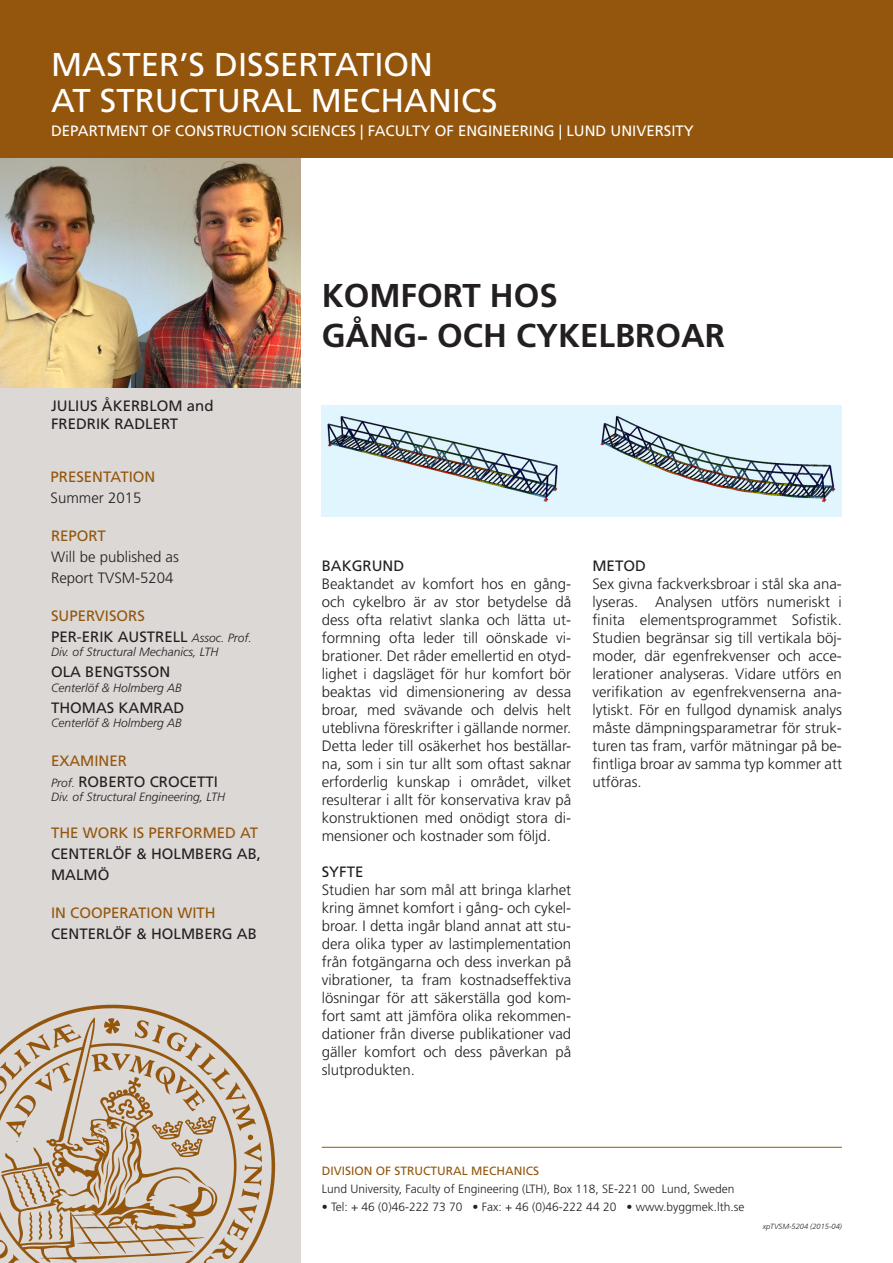
<style>
.page{position:relative;width:893px;height:1263px;background:#fff}
.page>*{position:absolute;margin:0;border:0;box-sizing:border-box;transform-origin:0 0}
.t1{font:33px "Frutiger LT Std";color:#fff}
.t2{font:700 33px/39.6px "Frutiger LT Std";color:#231f20}
.t3{font:300 15px/18px "Frutiger LT Std";color:#231f20;text-align:justify}
.t4{font:15px/21px "Frutiger LT Std";color:#231f20}
.t5{font:15px "Frutiger LT Std";color:#fff}
.t6{font:15px "Frutiger LT Std";color:#94550c}
.t7{font:300 12px "Frutiger LT Std";color:#231f20}
.t8{font:italic 300 12px "Frutiger LT Std";color:#231f20}
.t9{font:12px "Frutiger LT Std";color:#94550c}
.t10{font:italic 300 7.5px "Frutiger LT Std";color:#231f20}
.s1{color:#94550c}
.s2{font-weight:300;font-style:italic;font-size:12px}
</style>
<div class="page">
<div style="left:0;top:383px;width:300px;height:880px;background:#dbd8d6"></div>
<hr style="left:322px;top:1147px;width:520px;height:1px;background:#94550c">
<img style="left:0;top:1004px;width:276px;height:259px">
<img style="left:0;top:157px;width:300px;height:230px">
<div style="left:0;top:0;width:893px;height:157px;background:#94550c"></div>
<img style="left:322px;top:405px;width:520px;height:112px">
<p class="t1" style="left:51px;top:45px;width:384px">MASTER’S DISSERTATION</p>
<p class="t1" style="left:51px;top:81px;width:448px">AT STRUCTURAL MECHANICS</p>
<p class="t5" style="left:51px;top:122px;width:644px">DEPARTMENT OF CONSTRUCTION SCIENCES | FACULTY OF ENGINEERING | LUND UNIVERSITY</p>
<p class="t4" style="left:51px;top:396px;width:164px;line-height:18px">JULIUS ÅKERBLOM and<br>FREDRIK RADLERT</p>
<p class="t6" style="left:51px;top:468px;width:106px">PRESENTATION</p>
<p class="t3" style="left:51px;top:489px;width:92px">Summer 2015</p>
<p class="t6" style="left:51px;top:527px;width:56px">REPORT</p>
<p class="t3" style="left:51px;top:548px;width:129px">Will be published as</p>
<p class="t3" style="left:51px;top:569px;width:124px">Report TVSM-5204</p>
<p class="t4" style="left:51px;top:605px;width:202px"><span class="s1">SUPERVISORS<br></span>PER-ERIK AUSTRELL <span class="s2">Assoc. Prof.</span></p>
<p class="t8" style="left:51px;top:645px;width:169px">Div. of Structural Mechanics, LTH</p>
<p class="t4" style="left:51px;top:662px;width:121px">OLA BENGTSSON</p>
<p class="t8" style="left:51px;top:681px;width:132px">Centerlöf &amp; Holmberg AB</p>
<p class="t4" style="left:51px;top:697px;width:135px">THOMAS KAMRAD</p>
<p class="t8" style="left:51px;top:716px;width:132px">Centerlöf &amp; Holmberg AB</p>
<p class="t6" style="left:51px;top:752px;width:77px">EXAMINER</p>
<p class="t4" style="left:51px;top:771px;width:169px"><span class="s2">Prof.</span> ROBERTO CROCETTI</p>
<p class="t8" style="left:51px;top:790px;width:176px">Div. of Structural Engineering, LTH</p>
<p class="t6" style="left:51px;top:824px;width:209px">THE WORK IS PERFORMED AT</p>
<p class="t4" style="left:51px;top:844px;width:212px">CENTERLÖF &amp; HOLMBERG AB,<br>MALMÖ</p>
<p class="t6" style="left:51px;top:904px;width:166px">IN COOPERATION WITH</p>
<p class="t4" style="left:51px;top:923px;width:207px">CENTERLÖF &amp; HOLMBERG AB</p>
<p class="t2" style="left:322px;top:276px;width:405px">KOMFORT HOS<br>GÅNG- OCH CYKELBROAR</p>
<p class="t4" style="left:322px;top:555px;width:84px">BAKGRUND</p>
<p class="t3" style="left:322px;top:575px;width:251px">Beaktandet av komfort hos en gång&shy;och cykelbro är av stor betydelse då dess ofta relativt slanka och lätta ut&shy;formning ofta leder till oönskade vi&shy;brationer. Det råder emellertid en otyd&shy;lighet i dagsläget för hur komfort bör beaktas vid dimensionering av dessa broar, med svävande och delvis helt uteblivna föreskrifter i gällande normer.<br>Detta leder till osäkerhet hos beställar&shy;na, som i sin tur allt som oftast saknar erforderlig kunskap i området, vilket resulterar i allt för konservativa krav på konstruktionen med onödigt stora di&shy;mensioner och kostnader som följd.</p>
<p class="t4" style="left:322px;top:861px;width:43px">SYFTE</p>
<p class="t3" style="left:322px;top:881px;width:251px">Studien har som mål att bringa klarhet kring ämnet komfort i gång- och cykel&shy;broar. I detta ingår bland annat att stu&shy;dera olika typer av lastimplementation från fotgängarna och dess inverkan på vibrationer, ta fram kostnadseffektiva lösningar för att säkerställa god kom&shy;fort samt att jämföra olika rekommen&shy;dationer från diverse publikationer vad gäller komfort och dess påverkan på slutprodukten.</p>
<p class="t4" style="left:592px;top:555px;width:55px">METOD</p>
<p class="t3" style="left:592px;top:575px;width:251px">Sex givna fackverksbroar i stål ska ana&shy;lyseras. Analysen utförs numeriskt i finita elementsprogrammet Sofistik.<br>Studien begränsar sig till vertikala böj&shy;moder, där egenfrekvenser och acce&shy;lerationer analyseras. Vidare utförs en verifikation av egenfrekvenserna ana&shy;lytiskt. För en fullgod dynamisk analys måste dämpningsparametrar för struk&shy;turen tas fram, varför mätningar på be&shy;fintliga broar av samma typ kommer att utföras.</p>
<p class="t9" style="left:322px;top:1164px;width:219px">DIVISION OF STRUCTURAL MECHANICS</p>
<p class="t7" style="left:322px;top:1182px;width:414px">Lund University, Faculty of Engineering (LTH), Box 118, SE-221 00 Lund, Sweden</p>
<p class="t7" style="left:322px;top:1200px;width:424px">• Tel: + 46 (0)46-222 73 70 • Fax: + 46 (0)46-222 44 20 • www.byggmek.lth.se</p>
<p class="t10" style="left:763px;top:1222px;width:81px">xpTVSM-5204 (2015-04)</p>
</div>
